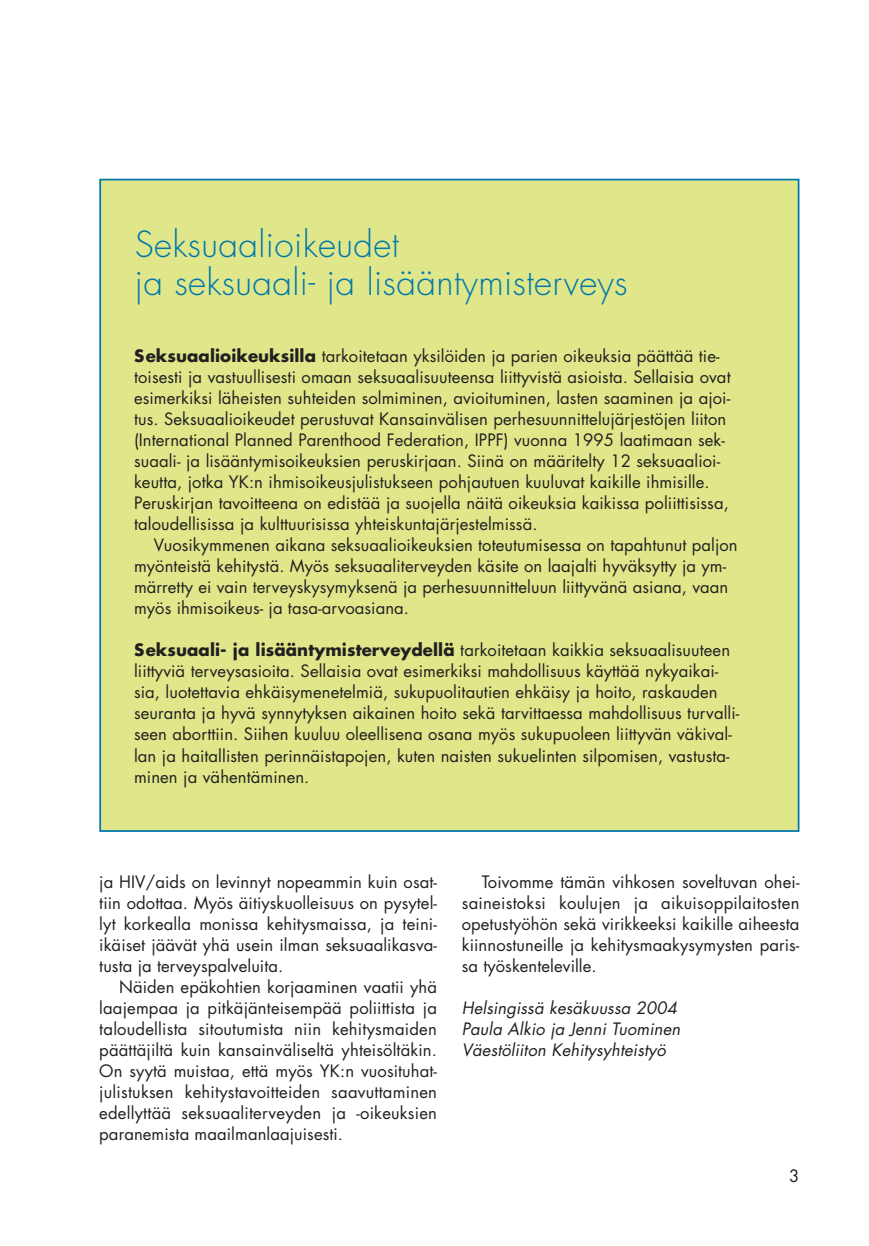
<style>
.page{position:relative;width:869px;height:1246px;background:#fff}
.page>*{position:absolute;margin:0;border:0;box-sizing:border-box;transform-origin:0 0}
.t1{font:300 35px/38.5px "Futura";letter-spacing:.01em;color:#0078ab}
.t2{font:16.62px/21px "Futura";letter-spacing:.005em;color:#231f20}
.t3{font:italic 16.62px/21px "Futura";letter-spacing:.005em;color:#231f20}
.s1{font-weight:700}
</style>
<div class="page">
<div style="left:100px;top:179px;width:698px;height:651px;background:#e0e78a"></div>
<h1 class="t1" style="left:135px;top:228px;width:494px">Seksuaalioikeudet<br>ja seksuaali- ja lisääntymisterveys</h1>
<p class="t2" style="left:134px;top:347px;width:597px"><span class="s1">Seksuaalioikeuksilla</span> tarkoitetaan yksilöiden ja parien oikeuksia päättää tie&shy;toisesti ja vastuullisesti omaan seksuaalisuuteensa liittyvistä asioista. Sellaisia ovat esimerkiksi läheisten suhteiden solmiminen, avioituminen, lasten saaminen ja ajoi&shy;tus. Seksuaalioikeudet perustuvat Kansainvälisen perhesuunnittelujärjestöjen liiton (International Planned Parenthood Federation, IPPF) vuonna 1995 laatimaan sek&shy;suaali- ja lisääntymisoikeuksien peruskirjaan. Siinä on määritelty 12 seksuaalioi&shy;keutta, jotka YK:n ihmisoikeusjulistukseen pohjautuen kuuluvat kaikille ihmisille.<br>Peruskirjan tavoitteena on edistää ja suojella näitä oikeuksia kaikissa poliittisissa, taloudellisissa ja kulttuurisissa yhteiskuntajärjestelmissä.</p>
<p class="t2" style="left:134px;top:536px;width:605px;text-indent:20px">Vuosikymmenen aikana seksuaalioikeuksien toteutumisessa on tapahtunut paljon myönteistä kehitystä. Myös seksuaaliterveyden käsite on laajalti hyväksytty ja ym&shy;märretty ei vain terveyskysymyksenä ja perhesuunnitteluun liittyvänä asiana, vaan myös ihmisoikeus- ja tasa-arvoasiana.</p>
<p class="t2" style="left:134px;top:641px;width:606px"><span class="s1">Seksuaali- ja lisääntymisterveydellä</span> tarkoitetaan kaikkia seksuaalisuuteen liittyviä terveysasioita. Sellaisia ovat esimerkiksi mahdollisuus käyttää nykyaikai&shy;sia, luotettavia ehkäisymenetelmiä, sukupuolitautien ehkäisy ja hoito, raskauden seuranta ja hyvä synnytyksen aikainen hoito sekä tarvittaessa mahdollisuus turvalli&shy;seen aborttiin. Siihen kuuluu oleellisena osana myös sukupuoleen liittyvän väkival&shy;lan ja haitallisten perinnäistapojen, kuten naisten sukuelinten silpomisen, vastusta&shy;minen ja vähentäminen.</p>
<p class="t2" style="left:99px;top:872px;width:339px;text-align:justify">ja HIV/aids on levinnyt nopeammin kuin osat&shy;tiin odottaa. Myös äitiyskuolleisuus on pysytel&shy;lyt korkealla monissa kehitysmaissa, ja teini&shy;ikäiset jäävät yhä usein ilman seksuaalikasva&shy;tusta ja terveyspalveluita.</p>
<p class="t2" style="left:99px;top:977px;width:339px;text-align:justify;text-indent:20px">Näiden epäkohtien korjaaminen vaatii yhä laajempaa ja pitkäjänteisempää poliittista ja taloudellista sitoutumista niin kehitysmaiden päättäjiltä kuin kansainväliseltä yhteisöltäkin.<br>On syytä muistaa, että myös YK:n vuosituhat&shy;julistuksen kehitystavoitteiden saavuttaminen edellyttää seksuaaliterveyden ja -oikeuksien paranemista maailmanlaajuisesti.</p>
<p class="t2" style="left:461px;top:872px;width:339px;text-align:justify;text-indent:20px">Toivomme tämän vihkosen soveltuvan ohei&shy;saineistoksi koulujen ja aikuisoppilaitosten opetustyöhön sekä virikkeeksi kaikille aiheesta kiinnostuneille ja kehitysmaakysymysten paris&shy;sa työskenteleville.</p>
<p class="t3" style="left:461px;top:998px;width:220px">Helsingissä kesäkuussa 2004<br>Paula Alkio ja Jenni Tuominen<br>Väestöliiton Kehitysyhteistyö</p>
<p class="t2" style="left:788px;top:1166px;width:12px">3</p>
</div>
